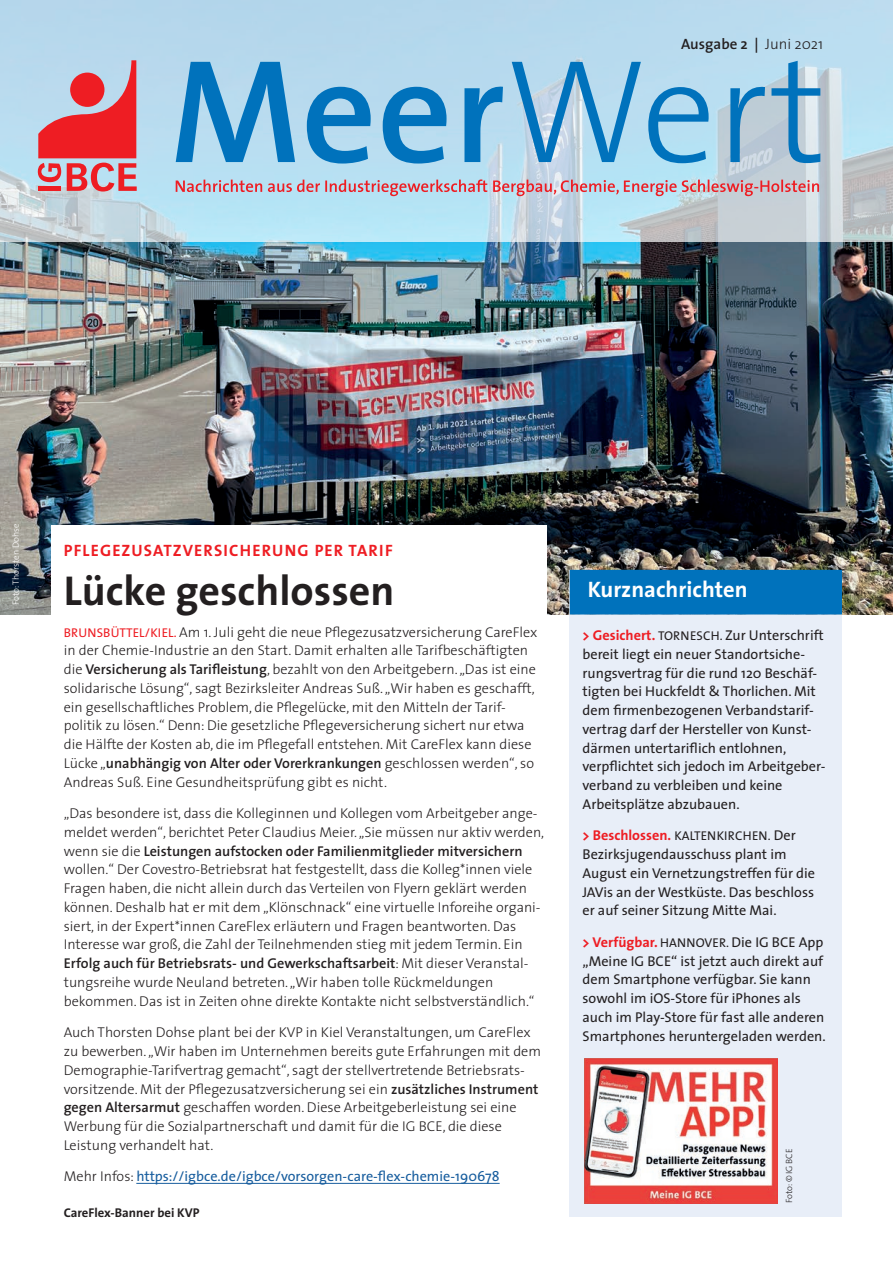
<style>
.page{position:relative;width:893px;height:1263px;background:#fff}
.page>*{position:absolute;margin:0;border:0;box-sizing:border-box;transform-origin:0 0}
.t1{font:700 42px "The Sans";color:#231f20}
.t2{font:700 22.5px "The Sans";color:#fff}
.t3{font:700 16.5px "The Sans";letter-spacing:.07em;color:#ee1d23}
.t4{font:600 15px "The Sans";color:#231f20}
.t5{font:300 14.25px/18.8px "The Sans";color:#231f20}
.t6{font:14.25px/18.8px "The Sans";color:#231f20}
.t7{font:14.25px "The Sans";color:#175d9e}
.t8{font:12.75px "The Sans";letter-spacing:.01em;color:#231f20}
.t9{font:700 12.75px "The Sans";color:#231f20}
.t10{font:300 9px "The Sans";color:#fff}
.t11{font:300 9px "The Sans";color:#231f20}
.s1{font-weight:300}
.s2{font-weight:400;font-size:12.75px;color:#ee1d23}
.s3{font-weight:600}
.s4{font-weight:300;color:#231f20}
.s5{font-weight:700;color:#ee1d23}
.s6{font-size:12.75px}
.s7{font-weight:700;font-size:14.25px;color:#ee1d23}
.s8{font-size:14.25px}
</style>
<div class="page">
<img style="left:0;top:242px;width:893px;height:372px">
<div style="left:51px;top:525px;width:495px;height:695px;background:#fff"></div>
<hr style="left:136px;top:1183px;width:364px;height:1px;background:#175d9e">
<svg style="left:0;top:0;width:893px;height:242px;background:#bad9e9"></svg>
<div style="left:570px;top:570px;width:272px;height:647px;background:#e8eef8"></div>
<div style="left:570px;top:570px;width:272px;height:44px;background:#0072bc"></div>
<img style="left:585px;top:1059px;width:192px;height:145px">
<svg style="left:176px;top:61px;width:644px;height:103px;background:#81badd"></svg>
<svg style="left:176px;top:179px;width:643px;height:17px;background:#c7b0bd"></svg>
<svg style="left:38px;top:60px;width:99px;height:132px;background:#d47a86"></svg>
<div style="left:70px;top:73px;width:34px;height:34px;background:#ee1d23;border-radius:50%"></div>
<p class="t4" style="left:681px;top:32px;width:144px">Ausgabe 2 | <span class="s1">Juni 2021</span></p>
<p class="t10" style="left:8px;top:605px;width:83px;rotate:-90deg">Foto: Thorsten Dohse</p>
<p class="t3" style="left:64px;top:536px;width:330px">PFLEGEZUSATZVERSICHERUNG PER TARIF</p>
<h1 class="t1" style="left:64px;top:556px;width:332px">Lücke geschlossen</h1>
<p class="t5" style="left:64px;top:622px;width:475px"><span class="s2">BRUNSBÜTTEL/KIEL.</span> Am 1. Juli geht die neue Pflegezusatzversicherung CareFlex in der Chemie-Industrie an den Start. Damit erhalten alle Tarifbeschäftigten die <span class="s3">Versicherung als Tarifleistung</span>, bezahlt von den Arbeitgebern. „Das ist eine solidarische Lösung“, sagt Bezirksleiter Andreas Suß. „Wir haben es geschafft, ein gesellschaftliches Problem, die Pflegelücke, mit den Mitteln der Tarif&shy;politik zu lösen.“ Denn: Die gesetzliche Pflegeversicherung sichert nur etwa die Hälfte der Kosten ab, die im Pflegefall entstehen. Mit CareFlex kann diese Lücke „<span class="s3">unabhängig von Alter oder Vorerkrankungen</span> geschlossen werden“, so Andreas Suß. Eine Gesundheitsprüfung gibt es nicht.</p>
<p class="t5" style="left:64px;top:803px;width:482px">„Das besondere ist, dass die Kolleginnen und Kollegen vom Arbeitgeber ange&shy;meldet werden“, berichtet Peter Claudius Meier. „Sie müssen nur aktiv werden, wenn sie die <span class="s3">Leistungen aufstocken oder Familienmitglieder mitversichern </span>wollen.“ Der Covestro-Betriebsrat hat festgestellt, dass die Kolleg*innen viele Fragen haben, die nicht allein durch das Verteilen von Flyern geklärt werden können. Deshalb hat er mit dem „Klönschnack“ eine virtuelle Inforeihe organi&shy;siert, in der Expert*innen CareFlex erläutern und Fragen beantworten. Das Interesse war groß, die Zahl der Teilnehmenden stieg mit jedem Termin. Ein <span class="s3">Erfolg auch für Betriebsrats- und Gewerkschaftsarbeit</span>: Mit dieser Veranstal&shy;tungsreihe wurde Neuland betreten. „Wir haben tolle Rückmeldungen bekommen. Das ist in Zeiten ohne direkte Kontakte nicht selbstverständlich.“</p>
<p class="t5" style="left:64px;top:1022px;width:479px">Auch Thorsten Dohse plant bei der KVP in Kiel Veranstaltungen, um CareFlex zu bewerben. „Wir haben im Unternehmen bereits gute Erfahrungen mit dem Demographie-Tarifvertrag gemacht“, sagt der stellvertretende Betriebsrats&shy;vorsitzende. Mit der Pflegezusatzversicherung sei ein <span class="s3">zusätzliches Instrument gegen Altersarmut</span> geschaffen worden. Diese Arbeitgeberleistung sei eine Werbung für die Sozialpartnerschaft und damit für die IG BCE, die diese Leistung verhandelt hat.</p>
<p class="t7" style="left:64px;top:1164px;width:437px"><span class="s4">Mehr Infos:</span> https://igbce.de/igbce/vorsorgen-care-flex-chemie-190678</p>
<p class="t9" style="left:64px;top:1202px;width:137px">CareFlex-Banner bei KVP</p>
<h2 class="t2" style="left:588px;top:571px;width:161px">Kurznachrichten</h2>
<p class="t6" style="left:583px;top:625px;width:244px"><span class="s5">&gt; Gesichert.</span> <span class="s6">TORNESCH.</span> Zur Unterschrift bereit liegt ein neuer Standortsiche&shy;rungsvertrag für die rund 120 Beschäf&shy;tigten bei Huckfeldt &amp; Thorlichen. Mit dem firmenbezogenen Verbandstarif&shy;vertrag darf der Hersteller von Kunst&shy;därmen untertariflich entlohnen, verpflichtet sich jedoch im Arbeitgeber&shy;verband zu verbleiben und keine Arbeitsplätze abzubauen.</p>
<p class="t8" style="left:583px;top:825px;width:215px"><span class="s7">&gt; Beschlossen.</span> KALTENKIRCHEN. <span class="s8">Der</span></p>
<p class="t6" style="left:583px;top:844px;width:234px">Bezirksjugendausschuss plant im August ein Vernetzungstreffen für die JAVis an der Westküste. Das beschloss er auf seiner Sitzung Mitte Mai.</p>
<p class="t6" style="left:583px;top:932px;width:245px"><span class="s5">&gt; Verfügbar.</span> <span class="s6">HANNOVER.</span> Die IG BCE App „Meine IG BCE“ ist jetzt auch direkt auf dem Smartphone verfügbar. Sie kann sowohl im iOS-Store für iPhones als auch im Play-Store für fast alle anderen Smartphones heruntergeladen werden.</p>
<p class="t11" style="left:782px;top:1203px;width:56px;rotate:-90deg">Foto: ©IG BCE</p>
</div>
